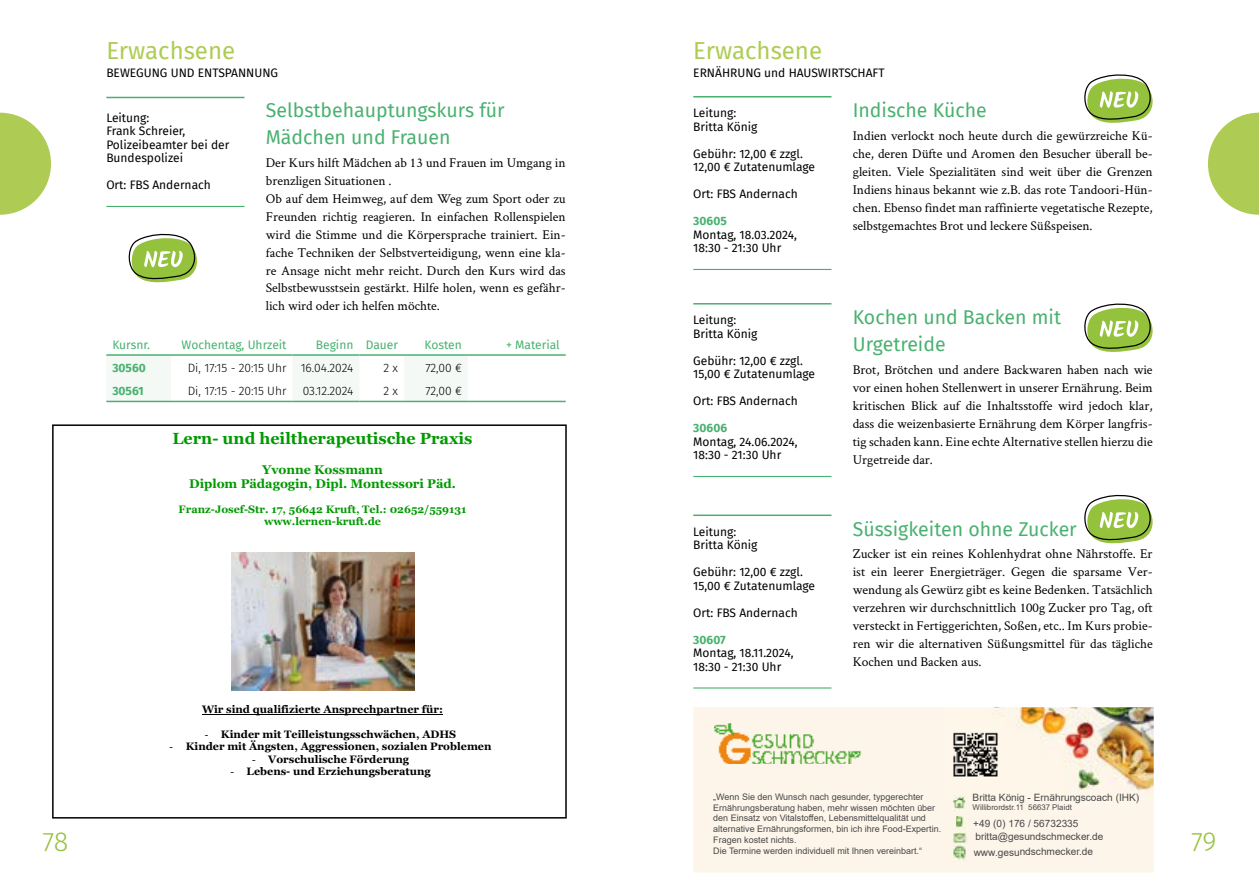
<style>
.page{position:relative;width:1259px;height:893px;background:#fff}
.page>*{position:absolute;margin:0;border:0;box-sizing:border-box;transform-origin:0 0}
.t1{font:300 27px "Fira Sans";color:#94c23d}
.t2{font:24px "Fira Sans";color:#aecc53}
.t3{font:19.5px/27px "Fira Sans";color:#49b170}
.t4{font:700 16.2px "Georgia";color:#090}
.t5{font:13.5px/18px "Crimson Text";color:#000;text-align:justify}
.t6{font:700 12.6px/14.2px "Georgia";color:#090;text-align:center}
.t7{font:12px/13.5px "Fira Sans";color:#000}
.t8{font:300 12px "Fira Sans";color:#000}
.t9{font:12px "Fira Sans";color:#49b170}
.t10{font:700 12px "Fira Sans";color:#49b170}
.t11{font:700 10.8px "Georgia";color:#000}
.t12{font:700 10.8px/12.1px "Georgia";color:#090;text-align:center}
.t13{font:10.05px/13.4px "Arial";color:#484748}
.t14{font:9px/10.8px "Arial";color:#484748}
.t15{font:7.8px "Arial";color:#484748}
.s1{font-family:"Times New Roman";font-weight:400}
</style>
<div class="page">
<hr style="left:106px;top:97px;width:138px;height:1px;background:#49b170">
<hr style="left:106px;top:206px;width:138px;height:1px;background:#49b170">
<svg style="left:106px;top:356px;width:460px;height:45px"></svg>
<hr style="left:106px;top:354px;width:65px;height:2px;background:#49b170">
<hr style="left:171px;top:354px;width:122px;height:2px;background:#49b170">
<hr style="left:293px;top:354px;width:66px;height:2px;background:#49b170">
<hr style="left:359px;top:354px;width:45px;height:2px;background:#49b170">
<hr style="left:404px;top:354px;width:64px;height:2px;background:#49b170">
<hr style="left:468px;top:354px;width:98px;height:2px;background:#49b170">
<hr style="left:106px;top:401px;width:65px;height:1px;background:#49b170">
<hr style="left:171px;top:401px;width:122px;height:1px;background:#49b170">
<hr style="left:293px;top:401px;width:66px;height:1px;background:#49b170">
<hr style="left:359px;top:401px;width:45px;height:1px;background:#49b170">
<hr style="left:404px;top:401px;width:64px;height:1px;background:#49b170">
<hr style="left:468px;top:401px;width:98px;height:1px;background:#49b170">
<hr style="left:693px;top:96px;width:138px;height:2px;background:#49b170">
<hr style="left:693px;top:269px;width:138px;height:1px;background:#49b170">
<hr style="left:693px;top:303px;width:138px;height:2px;background:#49b170">
<hr style="left:693px;top:476px;width:138px;height:1px;background:#49b170">
<hr style="left:693px;top:515px;width:138px;height:1px;background:#49b170">
<hr style="left:693px;top:687px;width:138px;height:2px;background:#49b170">
<svg style="left:128px;top:233px;width:69px;height:50px"></svg>
<hr style="left:202px;top:714px;width:241px;height:1px;background:#000">
<img style="left:232px;top:553px;width:183px;height:137px">
<div style="left:52px;top:424px;width:515px;height:395px;border:2px solid #000"></div>
<img style="left:714px;top:723px;width:147px;height:41px">
<img style="left:953px;top:799px;width:14px;height:12px">
<svg style="left:956px;top:816px;width:11px;height:12px"></svg>
<img style="left:953px;top:829px;width:14px;height:14px">
<img style="left:944px;top:707px;width:209px;height:92px">
<img style="left:952px;top:731px;width:46px;height:46px">
<img style="left:952px;top:846px;width:14px;height:15px">
<svg style="left:1084px;top:74px;width:69px;height:49px"></svg>
<svg style="left:1084px;top:303px;width:69px;height:49px"></svg>
<svg style="left:1084px;top:494px;width:69px;height:50px"></svg>
<svg style="left:1208px;top:113px;width:51px;height:102px"></svg>
<svg style="left:0;top:113px;width:51px;height:102px"></svg>
<h2 class="t2" style="left:106px;top:32px;width:130px">Erwachsene</h2>
<p class="t7" style="left:106px;top:65px;width:173px">BEWEGUNG UND ENTSPANNUNG</p>
<p class="t7" style="left:106px;top:110px;width:125px">Leitung:<br>Frank Schreier,<br>Polizeibeamter bei der<br>Bundespolizei</p>
<p class="t7" style="left:106px;top:178px;width:106px">Ort: FBS Andernach</p>
<h3 class="t3" style="left:266px;top:96px;width:240px">Selbstbehauptungskurs für<br>Mädchen und Frauen</h3>
<p class="t5" style="left:266px;top:153px;width:301px;text-align:left">Der Kurs hilft Mädchen ab 13 und Frauen im Umgang in brenzligen Situationen .<br>Ob auf dem Heimweg, auf dem Weg zum Sport oder zu Freunden richtig reagieren. In einfachen Rollenspielen wird die Stimme und die Körpersprache trainiert. Ein&shy;fache Techniken der Selbstverteidigung, wenn eine kla&shy;re Ansage nicht mehr reicht. Durch den Kurs wird das Selbstbewusstsein gestärkt. Hilfe holen, wenn es gefähr&shy;lich wird oder ich helfen möchte.</p>
<p class="t9" style="left:112px;top:336px;width:39px">Kursnr.</p>
<p class="t9" style="left:182px;top:336px;width:106px">Wochentag, Uhrzeit</p>
<p class="t9" style="left:316px;top:336px;width:84px">Beginn Dauer</p>
<p class="t9" style="left:424px;top:336px;width:39px">Kosten</p>
<p class="t9" style="left:506px;top:336px;width:55px">+ Material</p>
<p class="t10" style="left:112px;top:358px;width:35px">30560</p>
<p class="t8" style="left:188px;top:360px;width:167px">Di, 17:15 - 20:15 Uhr 16.04.2024</p>
<p class="t8" style="left:383px;top:360px;width:16px">2 x</p>
<p class="t8" style="left:425px;top:360px;width:38px">72,00 €</p>
<p class="t10" style="left:112px;top:381px;width:33px">30561</p>
<p class="t8" style="left:188px;top:383px;width:100px">Di, 17:15 - 20:15 Uhr</p>
<p class="t8" style="left:303px;top:383px;width:52px">03.12.2024</p>
<p class="t8" style="left:383px;top:383px;width:16px">2 x</p>
<p class="t8" style="left:425px;top:383px;width:38px">72,00 €</p>
<p class="t4" style="left:172px;top:428px;width:301px">Lern- und heiltherapeutische Praxis</p>
<p class="t6" style="left:189px;top:462px;width:268px">Yvonne Kossmann<br>Diplom Pädagogin, Dipl. Montessori Päd.</p>
<p class="t12" style="left:179px;top:503px;width:289px">Franz-Josef-Str. 17, 56642 Kruft, Tel.: 02652/559131 www.lernen-kruft.de</p>
<p class="t11" style="left:202px;top:703px;width:242px">Wir sind qualifizierte Ansprechpartner für:</p>
<p class="t11" style="left:205px;top:727px;width:253px"><span class="s1">-</span> Kinder mit Teilleistungsschwächen, ADHS</p>
<p class="t11" style="left:170px;top:740px;width:323px"><span class="s1">-</span> Kinder mit Ängsten, Aggressionen, sozialen Problemen</p>
<p class="t11" style="left:252px;top:752px;width:159px"><span class="s1">-</span> Vorschulische Förderung</p>
<p class="t11" style="left:230px;top:764px;width:202px"><span class="s1">-</span> Lebens- und Erziehungsberatung</p>
<h2 class="t2" style="left:693px;top:32px;width:130px">Erwachsene</h2>
<p class="t7" style="left:693px;top:65px;width:193px">ERNÄHRUNG und HAUSWIRTSCHAFT</p>
<p class="t7" style="left:693px;top:106px;width:66px">Leitung:<br>Britta König</p>
<p class="t7" style="left:693px;top:146px;width:123px">Gebühr: 12,00 € zzgl.<br>12,00 € Zutatenumlage</p>
<p class="t7" style="left:693px;top:187px;width:106px">Ort: FBS Andernach</p>
<p class="t10" style="left:693px;top:211px;width:35px">30605</p>
<p class="t7" style="left:693px;top:227px;width:105px">Montag, 18.03.2024,<br>18:30 - 21:30 Uhr</p>
<p class="t7" style="left:693px;top:313px;width:66px">Leitung:<br>Britta König</p>
<p class="t7" style="left:693px;top:353px;width:123px">Gebühr: 12,00 € zzgl.<br>15,00 € Zutatenumlage</p>
<p class="t7" style="left:693px;top:394px;width:106px">Ort: FBS Andernach</p>
<p class="t10" style="left:693px;top:418px;width:35px">30606</p>
<p class="t7" style="left:693px;top:434px;width:106px">Montag, 24.06.2024,<br>18:30 - 21:30 Uhr</p>
<p class="t7" style="left:693px;top:524px;width:66px">Leitung:<br>Britta König</p>
<p class="t7" style="left:693px;top:565px;width:123px">Gebühr: 12,00 € zzgl.<br>15,00 € Zutatenumlage</p>
<p class="t7" style="left:693px;top:605px;width:106px">Ort: FBS Andernach</p>
<p class="t10" style="left:693px;top:629px;width:34px">30607</p>
<p class="t7" style="left:693px;top:646px;width:102px">Montag, 18.11.2024,<br>18:30 - 21:30 Uhr</p>
<h3 class="t3" style="left:852px;top:96px;width:136px">Indische Küche</h3>
<p class="t5" style="left:852px;top:126px;width:301px">Indien verlockt noch heute durch die gewürzreiche Kü&shy;che, deren Düfte und Aromen den Besucher überall be&shy;gleiten. Viele Spezialitäten sind weit über die Grenzen Indiens hinaus bekannt wie z.B. das rote Tandoori-Hün&shy;chen. Ebenso findet man raffinierte vegetatische Rezepte, selbstgemachtes Brot und leckere Süßspeisen.</p>
<h3 class="t3" style="left:852px;top:303px;width:210px">Kochen und Backen mit<br>Urgetreide</h3>
<p class="t5" style="left:852px;top:360px;width:301px">Brot, Brötchen und andere Backwaren haben nach wie vor einen hohen Stellenwert in unserer Ernährung. Beim kritischen Blick auf die Inhaltsstoffe wird jedoch klar, dass die weizenbasierte Ernährung dem Körper langfris&shy;tig schaden kann. Eine echte Alternative stellen hierzu die Urgetreide dar.</p>
<h3 class="t3" style="left:852px;top:515px;width:225px">Süssigkeiten ohne Zucker</h3>
<p class="t5" style="left:852px;top:544px;width:301px">Zucker ist ein reines Kohlenhydrat ohne Nährstoffe. Er ist ein leerer Energieträger. Gegen die sparsame Ver&shy;wendung als Gewürz gibt es keine Bedenken. Tatsächlich verzehren wir durchschnittlich 100g Zucker pro Tag, oft versteckt in Fertiggerichten, Soßen, etc.. Im Kurs probie&shy;ren wir die alternativen Süßungsmittel für das tägliche Kochen und Backen aus.</p>
<p class="t14" style="left:713px;top:791px;width:229px">„Wenn Sie den Wunsch nach gesunder, typgerechter Ernährungsberatung haben, mehr wissen möchten über den Einsatz von Vitalstoffen, Lebensmittelqualität und alternative Ernährungsformen, bin ich ihre Food-Expertin.<br>Fragen kostet nichts.<br>Die Termine werden individuell mit Ihnen vereinbart.“</p>
<p class="t13" style="left:972px;top:790px;width:168px">Britta König - Ernährungscoach (IHK)</p>
<p class="t15" style="left:972px;top:802px;width:101px">Willibrordstr.11 56637 Plaidt</p>
<p class="t13" style="left:973px;top:845px;width:121px">www.gesundschmecker.de</p>
<p class="t13" style="left:973px;top:816px;width:132px">+49 (0) 176 / 56732335 britta@gesundschmecker.de</p>
<h1 class="t1" style="left:43px;top:822px;width:27px">78</h1>
<h1 class="t1" style="left:1191px;top:822px;width:27px">79</h1>
</div>
